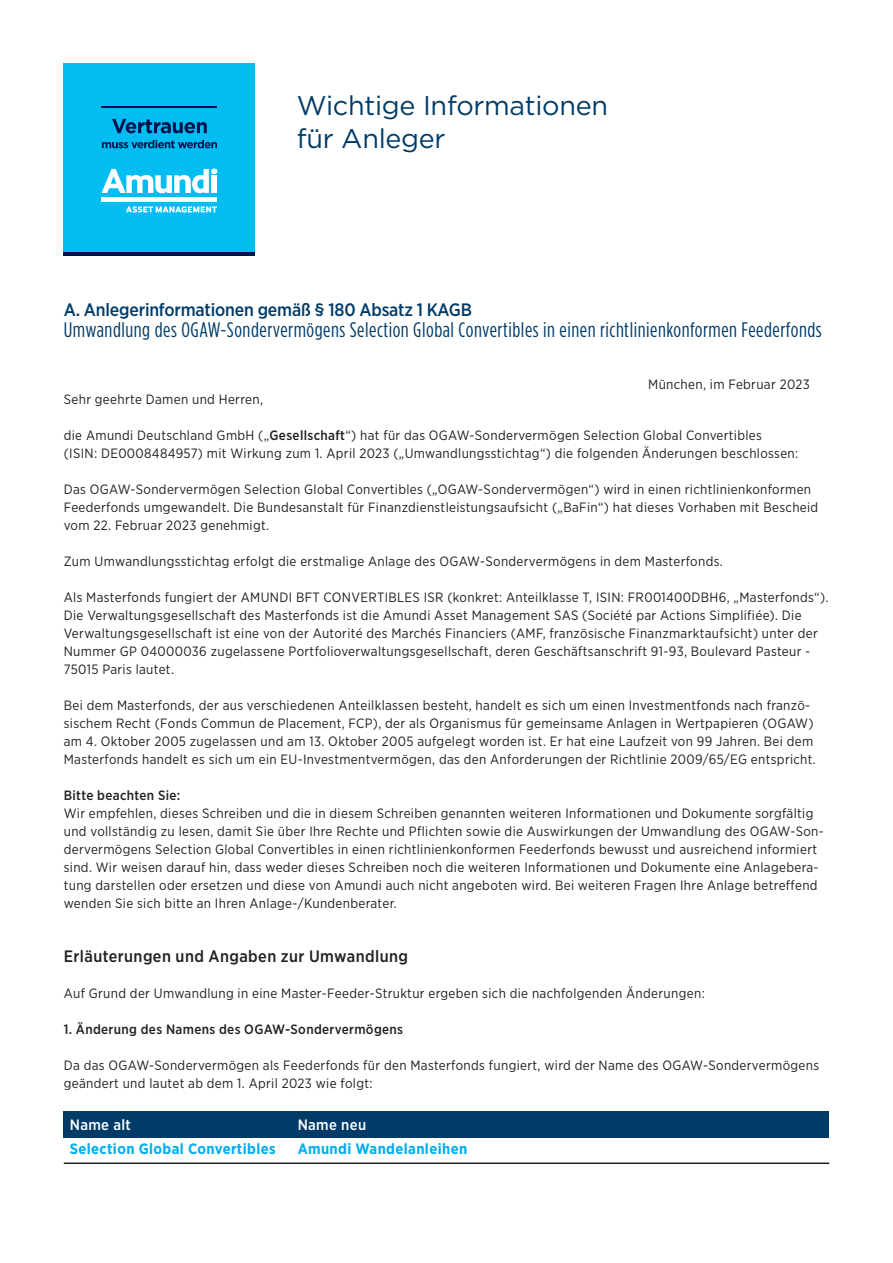
<style>
.page{position:relative;width:893px;height:1263px;background:#fff}
.page>*{position:absolute;margin:0;border:0;box-sizing:border-box;transform-origin:0 0}
.t1{font:27px/32.4px "Gotham";letter-spacing:-.01em;color:#013c69}
.t2{font:21px "Gotham Condensed";letter-spacing:.025em;color:#013c69}
.t3{font:500 18px "Gotham Narrow";letter-spacing:-.01em;color:#013c69}
.t4{font:500 16.5px "Gotham Narrow";letter-spacing:.025em;color:#231f20}
.t5{font:700 15px "Gotham Narrow";letter-spacing:.025em;color:#00aeef}
.t6{font:500 15px "Gotham Narrow";letter-spacing:.025em;color:#fff}
.t7{font:13.5px/18px "Gotham Narrow";letter-spacing:.025em;color:#231f20}
.t8{font:500 13.5px "Gotham Narrow";letter-spacing:.025em;color:#231f20}
.s1{font-weight:500}
</style>
<div class="page">
<div style="left:64px;top:1111px;width:765px;height:27px;background:#013c69"></div>
<hr style="left:64px;top:1162px;width:765px;height:2px;background:#231f20">
<div style="left:64px;top:64px;width:191px;height:191px;background:#01bdf2"></div>
<hr style="left:64px;top:252px;width:191px;height:3px;background:#00134d">
<div style="left:102px;top:197px;width:115px;height:5px;background:#fff"></div>
<svg style="left:102px;top:169px;width:115px;height:24px"></svg>
<div style="left:212px;top:175px;width:5px;height:18px;background:#fff"></div>
<svg style="left:126px;top:206px;width:91px;height:7px"></svg>
<hr style="left:102px;top:106px;width:115px;height:2px;background:#00134d">
<svg style="left:102px;top:140px;width:115px;height:8px"></svg>
<svg style="left:112px;top:119px;width:95px;height:14px"></svg>
<h1 class="t1" style="left:297px;top:89px;width:313px">Wichtige Informationen für Anleger</h1>
<h3 class="t3" style="left:64px;top:299px;width:410px">A. Anlegerinformationen gemäß § 180 Absatz 1 KAGB</h3>
<h2 class="t2" style="left:64px;top:318px;width:759px">Umwandlung des OGAW-Sondervermögens Selection Global Convertibles in einen richtlinienkonformen Feederfonds</h2>
<p class="t7" style="left:648px;top:375px;width:163px">München, im Februar 2023</p>
<p class="t7" style="left:64px;top:390px;width:201px">Sehr geehrte Damen und Herren,</p>
<p class="t7" style="left:64px;top:426px;width:736px">die Amundi Deutschland GmbH („<span class="s1">Gesellschaft</span>“) hat für das OGAW-Sondervermögen Selection Global Convertibles (ISIN: DE0008484957) mit Wirkung zum 1. April 2023 („Umwandlungsstichtag“) die folgenden Änderungen beschlossen:</p>
<p class="t7" style="left:64px;top:480px;width:756px">Das OGAW-Sondervermögen Selection Global Convertibles („OGAW-Sondervermögen“) wird in einen richtlinienkonformen<br>Feederfonds umgewandelt. Die Bundesanstalt für Finanzdienstleistungsaufsicht („BaFin“) hat dieses Vorhaben mit Bescheid vom 22. Februar 2023 genehmigt.</p>
<p class="t7" style="left:64px;top:552px;width:661px">Zum Umwandlungsstichtag erfolgt die erstmalige Anlage des OGAW-Sondervermögens in dem Masterfonds.</p>
<p class="t7" style="left:64px;top:588px;width:766px">Als Masterfonds fungiert der AMUNDI BFT CONVERTIBLES ISR (konkret: Anteilklasse T, ISIN: FR001400DBH6, „Masterfonds“).<br>Die Verwaltungsgesellschaft des Masterfonds ist die Amundi Asset Management SAS (Société par Actions Simplifiée). Die Verwaltungsgesellschaft ist eine von der Autorité des Marchés Financiers (AMF, französische Finanzmarktaufsicht) unter der Nummer GP 04000036 zugelassene Portfolioverwaltungsgesellschaft, deren Geschäftsanschrift 91-93, Boulevard Pasteur - 75015 Paris lautet.</p>
<p class="t7" style="left:64px;top:696px;width:754px">Bei dem Masterfonds, der aus verschiedenen Anteilklassen besteht, handelt es sich um einen Investmentfonds nach franzö&shy;sischem Recht (Fonds Commun de Placement, FCP), der als Organismus für gemeinsame Anlagen in Wertpapieren (OGAW) am 4. Oktober 2005 zugelassen und am 13. Oktober 2005 aufgelegt worden ist. Er hat eine Laufzeit von 99 Jahren. Bei dem Masterfonds handelt es sich um ein EU-Investmentvermögen, das den Anforderungen der Richtlinie 2009/65/EG entspricht.</p>
<p class="t8" style="left:64px;top:787px;width:118px">Bitte beachten Sie:</p>
<p class="t7" style="left:64px;top:804px;width:762px">Wir empfehlen, dieses Schreiben und die in diesem Schreiben genannten weiteren Informationen und Dokumente sorgfältig und vollständig zu lesen, damit Sie über Ihre Rechte und Pflichten sowie die Auswirkungen der Umwandlung des OGAW-Son&shy;dervermögens Selection Global Convertibles in einen richtlinienkonformen Feederfonds bewusst und ausreichend informiert sind. Wir weisen darauf hin, dass weder dieses Schreiben noch die weiteren Informationen und Dokumente eine Anlagebera&shy;tung darstellen oder ersetzen und diese von Amundi auch nicht angeboten wird. Bei weiteren Fragen Ihre Anlage betreffend wenden Sie sich bitte an Ihren Anlage-/Kundenberater.</p>
<p class="t4" style="left:64px;top:946px;width:346px">Erläuterungen und Angaben zur Umwandlung</p>
<p class="t7" style="left:64px;top:984px;width:642px">Auf Grund der Umwandlung in eine Master-Feeder-Struktur ergeben sich die nachfolgenden Änderungen:</p>
<p class="t8" style="left:64px;top:1021px;width:341px">1. Änderung des Namens des OGAW-Sondervermögens</p>
<p class="t7" style="left:64px;top:1056px;width:757px">Da das OGAW-Sondervermögen als Feederfonds für den Masterfonds fungiert, wird der Name des OGAW-Sondervermögens geändert und lautet ab dem 1. April 2023 wie folgt:</p>
<p class="t6" style="left:70px;top:1115px;width:63px">Name alt</p>
<p class="t6" style="left:298px;top:1115px;width:70px">Name neu</p>
<p class="t5" style="left:70px;top:1139px;width:207px">Selection Global Convertibles</p>
<p class="t5" style="left:298px;top:1139px;width:171px">Amundi Wandelanleihen</p>
</div>
